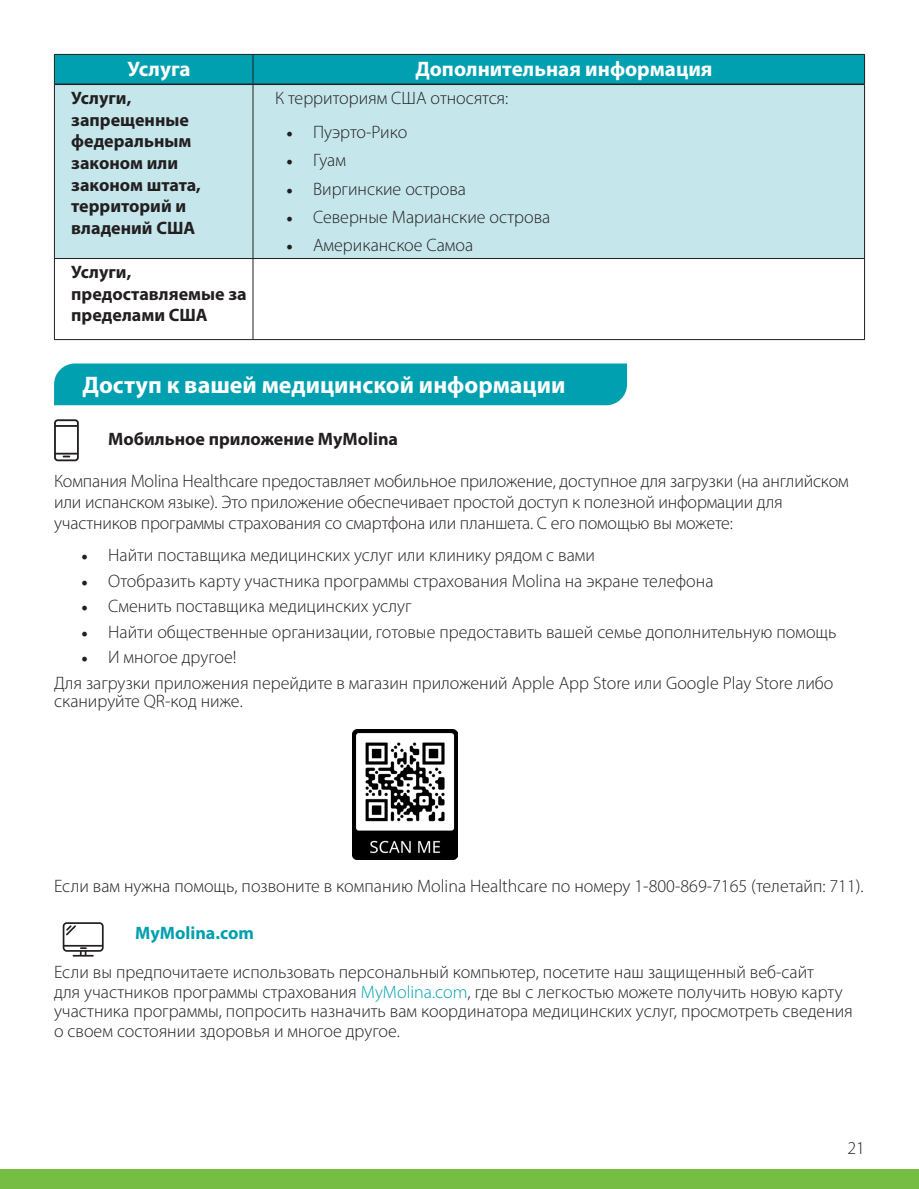
<style>
.page{position:relative;width:919px;height:1189px;background:#fff}
.page>*{position:absolute;margin:0;border:0;box-sizing:border-box;transform-origin:0 0}
.t1{font:700 24px "Myriad Pro";color:#fff}
.t2{font:700 21px "Myriad Pro";color:#fff}
.t3{font:300 18px/19.4px "Myriad Pro";color:#231f20}
.t4{font:700 18px/21.6px "Myriad Pro";color:#231f20}
.t5{font:700 18px "Myriad Pro";color:#00a0b0}
.s1{font-family:"Minion Pro";font-weight:400}
.s2{color:#00a0b0}
</style>
<div class="page">
<div style="left:0;top:1168px;width:918px;height:20px;background:#75bd43"></div>
<div style="left:55px;top:85px;width:808px;height:173px;background:#c5e7ec"></div>
<div style="left:54px;top:54px;width:810px;height:30px;background:#00a0b0"></div>
<hr style="left:54px;top:84px;width:1px;height:174px;background:#231f20">
<hr style="left:252px;top:85px;width:1px;height:173px;background:#231f20">
<hr style="left:863px;top:84px;width:1px;height:174px;background:#231f20">
<hr style="left:54px;top:258px;width:199px;height:1px;background:#231f20">
<hr style="left:54px;top:259px;width:1px;height:80px;background:#231f20">
<hr style="left:253px;top:258px;width:611px;height:1px;background:#231f20">
<hr style="left:252px;top:259px;width:1px;height:80px;background:#231f20">
<hr style="left:863px;top:259px;width:1px;height:80px;background:#231f20">
<hr style="left:54px;top:339px;width:199px;height:1px;background:#231f20">
<hr style="left:253px;top:339px;width:611px;height:1px;background:#231f20">
<hr style="left:55px;top:83px;width:198px;height:2px;background:#231f20">
<hr style="left:253px;top:83px;width:610px;height:2px;background:#231f20">
<div style="left:54px;top:363px;width:572px;height:42px;background:#00a0b0"></div>
<svg style="left:63px;top:922px;width:41px;height:34px"></svg>
<svg style="left:54px;top:419px;width:25px;height:42px"></svg>
<img style="left:352px;top:729px;width:105px;height:130px">
<p class="t2" style="left:127px;top:55px;width:64px">Услуга</p>
<p class="t2" style="left:415px;top:55px;width:298px">Дополнительная информация</p>
<p class="t4" style="left:71px;top:87px;width:131px">Услуги, запрещенные федеральным законом или законом штата, территорий и владений США</p>
<p class="t3" style="left:275px;top:88px;width:234px">К территориям США относятся:</p>
<p class="t3" style="left:286px;top:122px;width:123px"><span class="s1">•</span> Пуэрто-Рико</p>
<p class="t3" style="left:286px;top:150px;width:62px"><span class="s1">•</span> Гуам</p>
<p class="t3" style="left:286px;top:179px;width:181px"><span class="s1">•</span> Виргинские острова</p>
<p class="t3" style="left:286px;top:207px;width:266px"><span class="s1">•</span> Северные Марианские острова</p>
<p class="t3" style="left:286px;top:235px;width:189px"><span class="s1">•</span> Американское Самоа</p>
<p class="t4" style="left:71px;top:260px;width:177px">Услуги, предоставляемые за пределами США</p>
<h2 class="t1" style="left:83px;top:369px;width:484px">Доступ к вашей медицинской информации</h2>
<p class="t4" style="left:108px;top:427px;width:291px">Мобильное приложение MyMolina</p>
<p class="t3" style="left:54px;top:470px;width:795px;line-height:20.7px">Компания Molina Healthcare предоставляет мобильное приложение, доступное для загрузки (на английском или испанском языке). Это приложение обеспечивает простой доступ к полезной информации для участников программы страхования со смартфона или планшета. С его помощью вы можете:</p>
<p class="t3" style="left:81px;top:545px;width:515px"><span class="s1">•</span> Найти поставщика медицинских услуг или клинику рядом с вами</p>
<p class="t3" style="left:81px;top:570px;width:633px"><span class="s1">•</span> Отобразить карту участника программы страхования Molina на экране телефона</p>
<p class="t3" style="left:81px;top:596px;width:332px"><span class="s1">•</span> Сменить поставщика медицинских услуг</p>
<p class="t3" style="left:81px;top:621px;width:756px"><span class="s1">•</span> Найти общественные организации, готовые предоставить вашей семье дополнительную помощь</p>
<p class="t3" style="left:81px;top:647px;width:157px"><span class="s1">•</span> И многое другое!</p>
<p class="t3" style="left:54px;top:673px;width:780px;line-height:18.8px">Для загрузки приложения перейдите в магазин приложений Apple App Store или Google Play Store либо сканируйте QR-код ниже.</p>
<p class="t3" style="left:54px;top:876px;width:810px">Если вам нужна помощь, позвоните в компанию Molina Healthcare по номеру 1-800-869-7165 (телетайп: 711).</p>
<p class="t5" style="left:135px;top:920px;width:120px">MyMolina.com</p>
<p class="t3" style="left:54px;top:962px;width:799px">Если вы предпочитаете использовать персональный компьютер, посетите наш защищенный веб-сайт<br>для участников программы страхования <span class="s2">MyMolina.com</span>, где вы с легкостью можете получить новую карту участника программы, попросить назначить вам координатора медицинских услуг, просмотреть сведения о своем состоянии здоровья и многое другое.</p>
<p class="t3" style="left:846px;top:1137px;width:19px">21</p>
</div>
